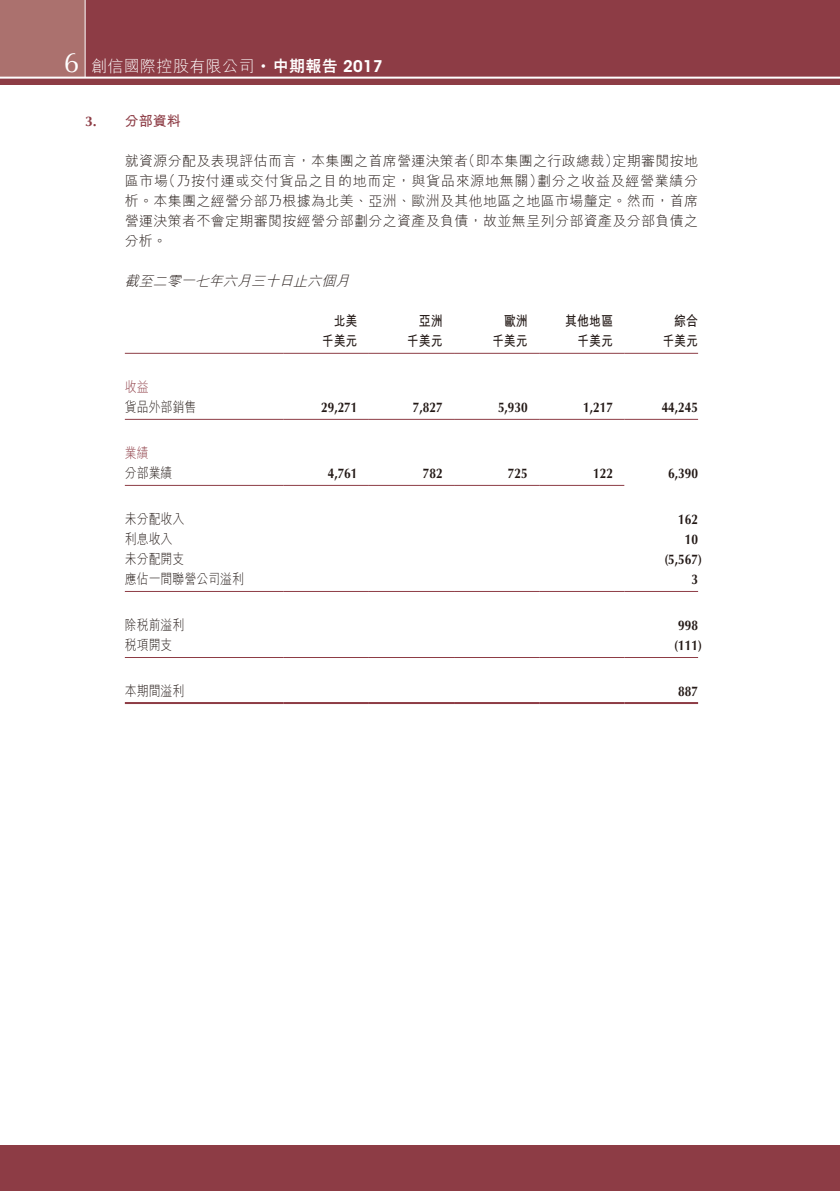
<style>
.page{position:relative;width:840px;height:1191px;background:#fff}
.page>*{position:absolute;margin:0;border:0;box-sizing:border-box;transform-origin:0 0}
.t1{font:300 16px "M Hei HK";letter-spacing:.02em;color:#fff}
.t2{font:300 14px/20px "M Hei HK";color:#231916;text-align:justify}
.t3{font:700 14px "Optima LT Std";color:#231916;scale:.85 1}
.t4{font:300 14px "M Hei HK";color:#231916;scale:.85 1}
.t5{font:700 14px "M Hei HK";color:#231916;scale:.85 1}
.t6{font:italic 300 14px "M Hei HK";color:#231916}
.t7{font:700 14px "M Hei HK";color:#8d3c45}
.t8{font:300 14px "M Hei HK";color:#8d3c45;scale:.85 1}
.s1{font-family:"Optima LT Std";font-weight:400;font-size:28px}
.s2{font-family:"ITC Avant Garde Std";font-weight:400}
.s3{font-weight:800}
.s4{font-family:"ITC Avant Garde Std";font-weight:600}
.s5{font-family:"Optima LT Std"}
</style>
<div class="page">
<div style="left:0;top:0;width:839px;height:85px;background:#8d3c45"></div>
<div style="left:0;top:0;width:85px;height:78px;background:#ab716e"></div>
<div style="left:0;top:1145px;width:839px;height:46px;background:#8d3c45"></div>
<hr style="left:85px;top:0;width:1px;height:78px;background:#fff">
<hr style="left:0;top:77px;width:839px;height:2px;background:#fff">
<hr style="left:125px;top:353px;width:158px;height:1px;background:#8d3c45">
<hr style="left:283px;top:353px;width:86px;height:1px;background:#8d3c45">
<hr style="left:369px;top:353px;width:85px;height:1px;background:#8d3c45">
<hr style="left:454px;top:353px;width:85px;height:1px;background:#8d3c45">
<hr style="left:539px;top:353px;width:85px;height:1px;background:#8d3c45">
<hr style="left:624px;top:353px;width:73px;height:1px;background:#8d3c45">
<hr style="left:125px;top:419px;width:158px;height:1px;background:#8d3c45">
<hr style="left:283px;top:419px;width:86px;height:1px;background:#8d3c45">
<hr style="left:369px;top:419px;width:85px;height:1px;background:#8d3c45">
<hr style="left:454px;top:419px;width:85px;height:1px;background:#8d3c45">
<hr style="left:539px;top:419px;width:85px;height:1px;background:#8d3c45">
<hr style="left:624px;top:419px;width:73px;height:1px;background:#8d3c45">
<hr style="left:125px;top:485px;width:158px;height:1px;background:#8d3c45">
<hr style="left:283px;top:485px;width:86px;height:1px;background:#8d3c45">
<hr style="left:369px;top:485px;width:85px;height:1px;background:#8d3c45">
<hr style="left:454px;top:485px;width:85px;height:1px;background:#8d3c45">
<hr style="left:539px;top:485px;width:85px;height:1px;background:#8d3c45">
<hr style="left:125px;top:591px;width:158px;height:1px;background:#8d3c45">
<hr style="left:283px;top:591px;width:86px;height:1px;background:#8d3c45">
<hr style="left:369px;top:591px;width:85px;height:1px;background:#8d3c45">
<hr style="left:454px;top:591px;width:85px;height:1px;background:#8d3c45">
<hr style="left:539px;top:591px;width:85px;height:1px;background:#8d3c45">
<hr style="left:624px;top:591px;width:73px;height:1px;background:#8d3c45">
<hr style="left:125px;top:657px;width:158px;height:1px;background:#8d3c45">
<hr style="left:283px;top:657px;width:86px;height:1px;background:#8d3c45">
<hr style="left:369px;top:657px;width:85px;height:1px;background:#8d3c45">
<hr style="left:454px;top:657px;width:85px;height:1px;background:#8d3c45">
<hr style="left:539px;top:657px;width:85px;height:1px;background:#8d3c45">
<hr style="left:624px;top:657px;width:73px;height:1px;background:#8d3c45">
<hr style="left:125px;top:702px;width:158px;height:2px;background:#8d3c45">
<hr style="left:283px;top:702px;width:86px;height:2px;background:#8d3c45">
<hr style="left:369px;top:702px;width:85px;height:2px;background:#8d3c45">
<hr style="left:454px;top:702px;width:85px;height:2px;background:#8d3c45">
<hr style="left:539px;top:702px;width:85px;height:2px;background:#8d3c45">
<hr style="left:624px;top:702px;width:73px;height:2px;background:#8d3c45">
<p class="t1" style="left:64px;top:58px;width:320px"><span class="s1">6</span> 創信國際控股有限公司 <span class="s2">•</span> <span class="s3">中期報告</span> <span class="s4">2017</span></p>
<p class="t7" style="left:85px;top:111px;width:97px"><span class="s5">3.</span> 分部資料</p>
<p class="t2" style="left:125px;top:151px;width:574px">就資源分配及表現評估而言，本集團之首席營運決策者（即本集團之行政總裁）定期審閱按地區市場（乃按付運或交付貨品之目的地而定，與貨品來源地無關）劃分之收益及經營業績分析。本集團之經營分部乃根據為北美、亞洲、歐洲及其他地區之地區市場釐定。然而，首席營運決策者不會定期審閱按經營分部劃分之資產及負債，故並無呈列分部資產及分部負債之分析。</p>
<p class="t6" style="left:125px;top:274px;width:229px">截至二零一七年六月三十日止六個月</p>
<p class="t5" style="left:333px;top:311px;width:29px">北美</p>
<p class="t5" style="left:418px;top:311px;width:29px">亞洲</p>
<p class="t5" style="left:503px;top:311px;width:29px">歐洲</p>
<p class="t5" style="left:565px;top:311px;width:57px">其他地區</p>
<p class="t5" style="left:674px;top:311px;width:30px">綜合</p>
<p class="t5" style="left:321px;top:331px;width:44px">千美元</p>
<p class="t5" style="left:406px;top:331px;width:44px">千美元</p>
<p class="t5" style="left:492px;top:331px;width:43px">千美元</p>
<p class="t5" style="left:577px;top:331px;width:44px">千美元</p>
<p class="t5" style="left:662px;top:331px;width:44px">千美元</p>
<p class="t8" style="left:125px;top:380px;width:29px">收益</p>
<p class="t4" style="left:125px;top:400px;width:85px">貨品外部銷售</p>
<p class="t3" style="left:321px;top:399px;width:44px">29,271</p>
<p class="t3" style="left:412px;top:399px;width:37px">7,827</p>
<p class="t3" style="left:497px;top:399px;width:37px">5,930</p>
<p class="t3" style="left:583px;top:399px;width:37px">1,217</p>
<p class="t3" style="left:661px;top:399px;width:44px">44,245</p>
<p class="t8" style="left:125px;top:446px;width:29px">業績</p>
<p class="t4" style="left:125px;top:466px;width:57px">分部業績</p>
<p class="t3" style="left:327px;top:465px;width:37px">4,761</p>
<p class="t3" style="left:422px;top:465px;width:25px">782</p>
<p class="t3" style="left:507px;top:465px;width:25px">725</p>
<p class="t3" style="left:592px;top:465px;width:25px">122</p>
<p class="t3" style="left:668px;top:465px;width:37px">6,390</p>
<p class="t4" style="left:125px;top:512px;width:71px">未分配收入</p>
<p class="t3" style="left:677px;top:511px;width:25px">162</p>
<p class="t4" style="left:125px;top:532px;width:57px">利息收入</p>
<p class="t3" style="left:684px;top:531px;width:17px">10</p>
<p class="t4" style="left:125px;top:552px;width:71px">未分配開支</p>
<p class="t3" style="left:664px;top:551px;width:46px">(5,567)</p>
<p class="t4" style="left:125px;top:572px;width:141px">應佔一間聯營公司溢利</p>
<p class="t3" style="left:691px;top:571px;width:9px">3</p>
<p class="t4" style="left:125px;top:618px;width:71px">除稅前溢利</p>
<p class="t3" style="left:677px;top:617px;width:25px">998</p>
<p class="t4" style="left:125px;top:638px;width:57px">稅項開支</p>
<p class="t3" style="left:674px;top:637px;width:34px">(111)</p>
<p class="t4" style="left:125px;top:684px;width:71px">本期間溢利</p>
<p class="t3" style="left:677px;top:683px;width:25px">887</p>
</div>
